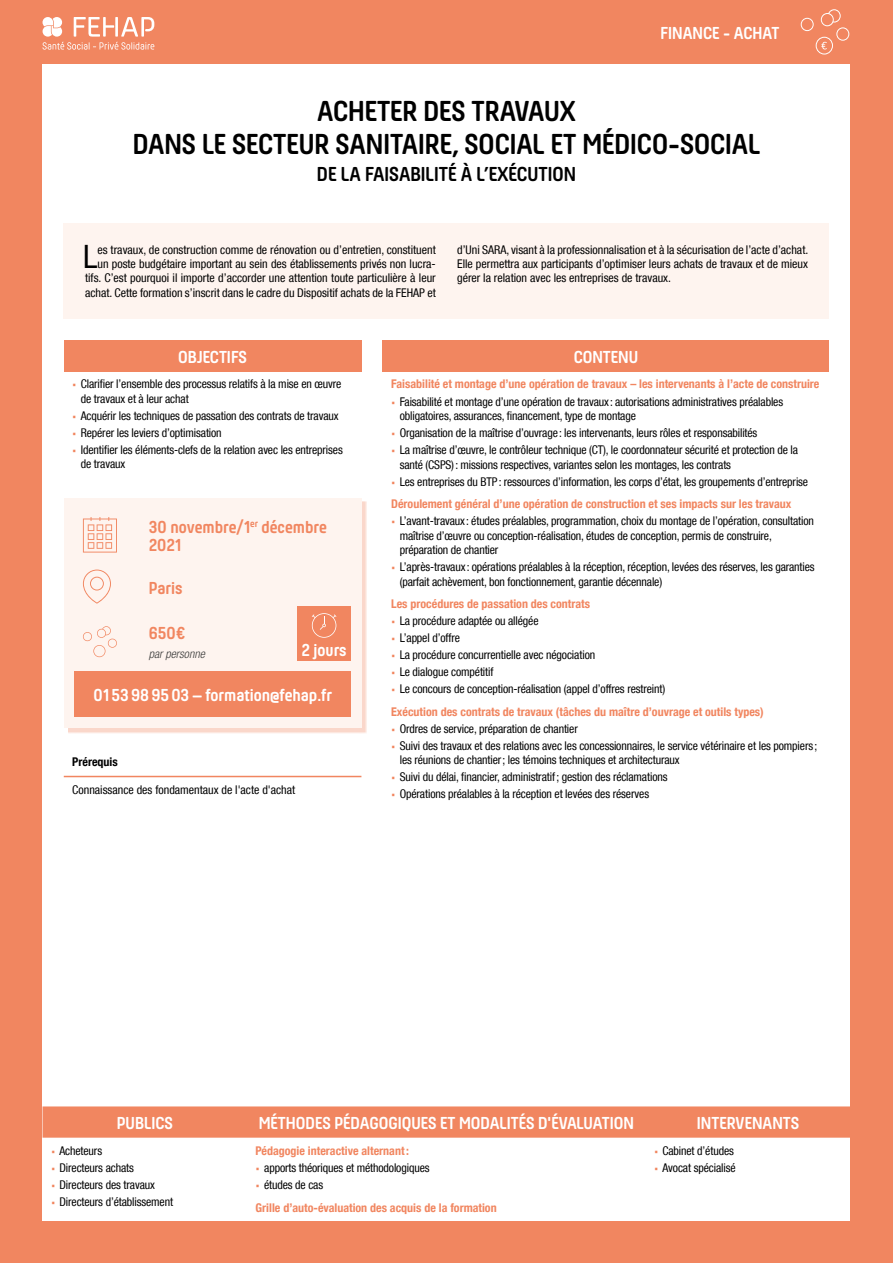
<style>
.page{position:relative;width:893px;height:1263px;background:#f18660}
.page>*{position:absolute;margin:0;border:0;box-sizing:border-box;transform-origin:0 0}
.Chapeau{font:condensed 32.1px "Helvetica Neue LT Com";color:#000}
.T1A{font:700 30px/33px "Hansom FY";color:#000;text-align:center}
.T1B{font:700 21px "Hansom FY";color:#000}
.T2_blanc{font:700 18px "Hansom FY";color:#fff}
.phat{font:700 18px/18px "Hansom FY";color:#f18660}
.Chapeau-2{font:condensed 12px/14.4px "Helvetica Neue LT Com";letter-spacing:-.01em;color:#000}
.Intertitre{font:700 condensed 12px "Helvetica Neue LT Com";color:#f18660}
.Corps_Standard{font:condensed 12px "Helvetica Neue LT Com";color:#000}
.light{font:italic 300 condensed 12px "Helvetica Neue LT Com";color:#3c3c3b}
.Intertitre-2{font:700 condensed 12px "Helvetica Neue LT Com";color:#000}
.s1{font-family:"Acumin Variable Concept";font-stretch:normal;color:#f18660}
</style>
<div class="page">
<div style="left:43px;top:64px;width:807px;height:1156px;background:#fff"></div>
<svg style="left:801px;top:9px;width:48px;height:46px"></svg>
<svg style="left:43px;top:17px;width:111px;height:33px"></svg>
<div style="left:64px;top:224px;width:765px;height:95px;background:#fef4ef"></div>
<div style="left:43px;top:1106px;width:807px;height:32px;background:#f18660"></div>
<div style="left:383px;top:340px;width:446px;height:31px;background:#f18660"></div>
<div style="left:64px;top:340px;width:297px;height:31px;background:#f18660"></div>
<div style="left:68px;top:501px;width:299px;height:232px;background:#f18660;opacity:.33"></div>
<div style="left:64px;top:498px;width:297px;height:229px;background:#fef4ef"></div>
<div style="left:74px;top:671px;width:277px;height:46px;background:#f18660"></div>
<svg style="left:83px;top:517px;width:34px;height:35px"></svg>
<svg style="left:83px;top:569px;width:28px;height:35px"></svg>
<svg style="left:83px;top:626px;width:34px;height:31px"></svg>
<div style="left:297px;top:606px;width:54px;height:54px;background:#f18660"></div>
<svg style="left:312px;top:613px;width:24px;height:25px"></svg>
<hr style="left:64px;top:776px;width:297px;height:1px;background:#f18660">
<h3 class="T2_blanc" style="left:661px;top:23px;width:120px">FINANCE - ACHAT</h3>
<p class="T1A" style="left:133px;top:95px;width:629px">ACHETER DES TRAVAUX<br>DANS LE SECTEUR SANITAIRE, SOCIAL ET MÉDICO-SOCIAL</p>
<p class="T1B" style="left:317px;top:162px;width:260px">DE LA FAISABILITÉ À L’EXÉCUTION</p>
<p class="Chapeau-2" style="left:85px;top:242px;width:352px;text-align:right">es travaux, de construction comme de rénovation ou d’entretien, constituent un poste budgétaire important au sein des établissements privés non lucra&shy;tifs. C’est pourquoi il importe d’accorder une attention toute particulière à leur achat. Cette formation s’inscrit dans le cadre du Dispositif achats de la FEHAP et</p>
<p class="Chapeau-2" style="left:457px;top:242px;width:353px;text-align:justify">d’Uni SARA, visant à la professionnalisation et à la sécurisation de l’acte d’achat.<br>Elle permettra aux participants d’optimiser leurs achats de travaux et de mieux gérer la relation avec les entreprises de travaux.</p>
<p class="Chapeau" style="left:83px;top:238px;width:16px">L</p>
<p class="T2_blanc" style="left:178px;top:346px;width:70px">OBJECTIFS</p>
<p class="Chapeau-2" style="left:81px;top:377px;width:262px;text-indent:-9px"><span class="s1">•</span> Clarifier l’ensemble des processus relatifs à la mise en œuvre de travaux et à leur achat</p>
<p class="Chapeau-2" style="left:72px;top:408px;width:268px"><span class="s1">•</span> Acquérir les techniques de passation des contrats de travaux</p>
<p class="Chapeau-2" style="left:72px;top:425px;width:151px"><span class="s1">•</span> Repérer les leviers d’optimisation</p>
<p class="Chapeau-2" style="left:81px;top:442px;width:264px;text-indent:-9px"><span class="s1">•</span> Identifier les éléments-clefs de la relation avec les entreprises de travaux</p>
<p class="phat" style="left:149px;top:518px;width:179px">30 novembre/1<sup>er</sup> décembre<br>2021</p>
<p class="phat" style="left:149px;top:579px;width:35px">Paris</p>
<p class="phat" style="left:149px;top:624px;width:38px">650€</p>
<p class="light" style="left:149px;top:647px;width:57px">par personne</p>
<p class="T2_blanc" style="left:94px;top:685px;width:240px">01 53989503 – formation@fehap.fr</p>
<p class="T2_blanc" style="left:302px;top:640px;width:47px">2 jours</p>
<p class="Intertitre-2" style="left:72px;top:754px;width:47px">Prérequis</p>
<p class="Corps_Standard" style="left:72px;top:783px;width:225px">Connaissance des fondamentaux de l'acte d'achat</p>
<p class="T2_blanc" style="left:574px;top:346px;width:66px">CONTENU</p>
<p class="Intertitre" style="left:391px;top:377px;width:430px">Faisabilité et montage d’une opération de travaux – les intervenants à l’acte de construire</p>
<p class="Chapeau-2" style="left:400px;top:394px;width:385px;text-indent:-9px"><span class="s1">•</span> Faisabilité et montage d’une opération de travaux : autorisations administratives préalables obligatoires, assurances, financement, type de montage</p>
<p class="Chapeau-2" style="left:391px;top:426px;width:368px"><span class="s1">•</span> Organisation de la maîtrise d’ouvrage: les intervenants, leurs rôles et responsabilités</p>
<p class="Chapeau-2" style="left:400px;top:443px;width:400px;text-indent:-9px"><span class="s1">•</span> La maîtrise d’œuvre, le contrôleur technique (CT), le coordonnateur sécurité et protection de la santé (CSPS): missions respectives, variantes selon les montages, les contrats</p>
<p class="Chapeau-2" style="left:391px;top:474px;width:418px"><span class="s1">•</span> Les entreprises du BTP: ressources d’information, les corps d’état, les groupements d’entreprise</p>
<p class="Intertitre" style="left:391px;top:496px;width:402px">Déroulement général d’une opération de construction et ses impacts sur les travaux</p>
<p class="Chapeau-2" style="left:400px;top:514px;width:416px;text-indent:-9px"><span class="s1">•</span> L’avant-travaux : études préalables, programmation, choix du montage de l’opération, consultation maîtrise d’œuvre ou conception-réalisation, études de conception, permis de construire, préparation de chantier</p>
<p class="Chapeau-2" style="left:400px;top:559px;width:416px;text-indent:-9px"><span class="s1">•</span> L’après-travaux : opérations préalables à la réception, réception, levées des réserves, les garanties (parfait achèvement, bon fonctionnement, garantie décennale)</p>
<p class="Intertitre" style="left:391px;top:596px;width:200px">Les procédures de passation des contrats</p>
<p class="Chapeau-2" style="left:391px;top:614px;width:149px"><span class="s1">•</span> La procédure adaptée ou allégée</p>
<p class="Chapeau-2" style="left:391px;top:631px;width:70px"><span class="s1">•</span> L’appel d’offre</p>
<p class="Chapeau-2" style="left:391px;top:648px;width:206px"><span class="s1">•</span> La procédure concurrentielle avec négociation</p>
<p class="Chapeau-2" style="left:391px;top:665px;width:104px"><span class="s1">•</span> Le dialogue compétitif</p>
<p class="Chapeau-2" style="left:391px;top:682px;width:276px"><span class="s1">•</span> Le concours de conception-réalisation (appel d’offres restreint)</p>
<p class="Intertitre" style="left:391px;top:704px;width:374px">Exécution des contrats de travaux (tâches du maître d’ouvrage et outils types)</p>
<p class="Chapeau-2" style="left:391px;top:721px;width:188px"><span class="s1">•</span> Ordres de service, préparation de chantier</p>
<p class="Chapeau-2" style="left:400px;top:738px;width:419px;text-indent:-9px"><span class="s1">•</span> Suivi des travaux et des relations avec les concessionnaires, le service vétérinaire et les pompiers ; les réunions de chantier; les témoins techniques et architecturaux</p>
<p class="Chapeau-2" style="left:391px;top:770px;width:278px"><span class="s1">•</span> Suivi du délai, financier, administratif; gestion des réclamations</p>
<p class="Chapeau-2" style="left:391px;top:787px;width:259px"><span class="s1">•</span> Opérations préalables à la réception et levées des réserves</p>
<p class="T2_blanc" style="left:117px;top:1113px;width:58px">PUBLICS</p>
<p class="T2_blanc" style="left:259px;top:1113px;width:377px">MÉTHODES PÉDAGOGIQUES ET MODALITÉS D'ÉVALUATION</p>
<p class="T2_blanc" style="left:697px;top:1113px;width:104px">INTERVENANTS</p>
<p class="Chapeau-2" style="left:51px;top:1143px;width:53px"><span class="s1">•</span> Acheteurs</p>
<p class="Chapeau-2" style="left:51px;top:1160px;width:84px"><span class="s1">•</span> Directeurs achats</p>
<p class="Chapeau-2" style="left:51px;top:1177px;width:105px"><span class="s1">•</span> Directeurs des travaux</p>
<p class="Chapeau-2" style="left:51px;top:1194px;width:124px"><span class="s1">•</span> Directeurs d’établissement</p>
<p class="Intertitre" style="left:256px;top:1143px;width:155px">Pédagogie interactive alternant:</p>
<p class="Chapeau-2" style="left:256px;top:1160px;width:175px"><span class="s1">•</span> apports théoriques et méthodologiques</p>
<p class="Chapeau-2" style="left:256px;top:1177px;width:69px"><span class="s1">•</span> études de cas</p>
<p class="Intertitre" style="left:256px;top:1200px;width:243px">Grille d’auto-évaluation des acquis de la formation</p>
<p class="Chapeau-2" style="left:654px;top:1143px;width:81px"><span class="s1">•</span> Cabinet d’études</p>
<p class="Chapeau-2" style="left:654px;top:1160px;width:83px"><span class="s1">•</span> Avocat spécialisé</p>
</div>
